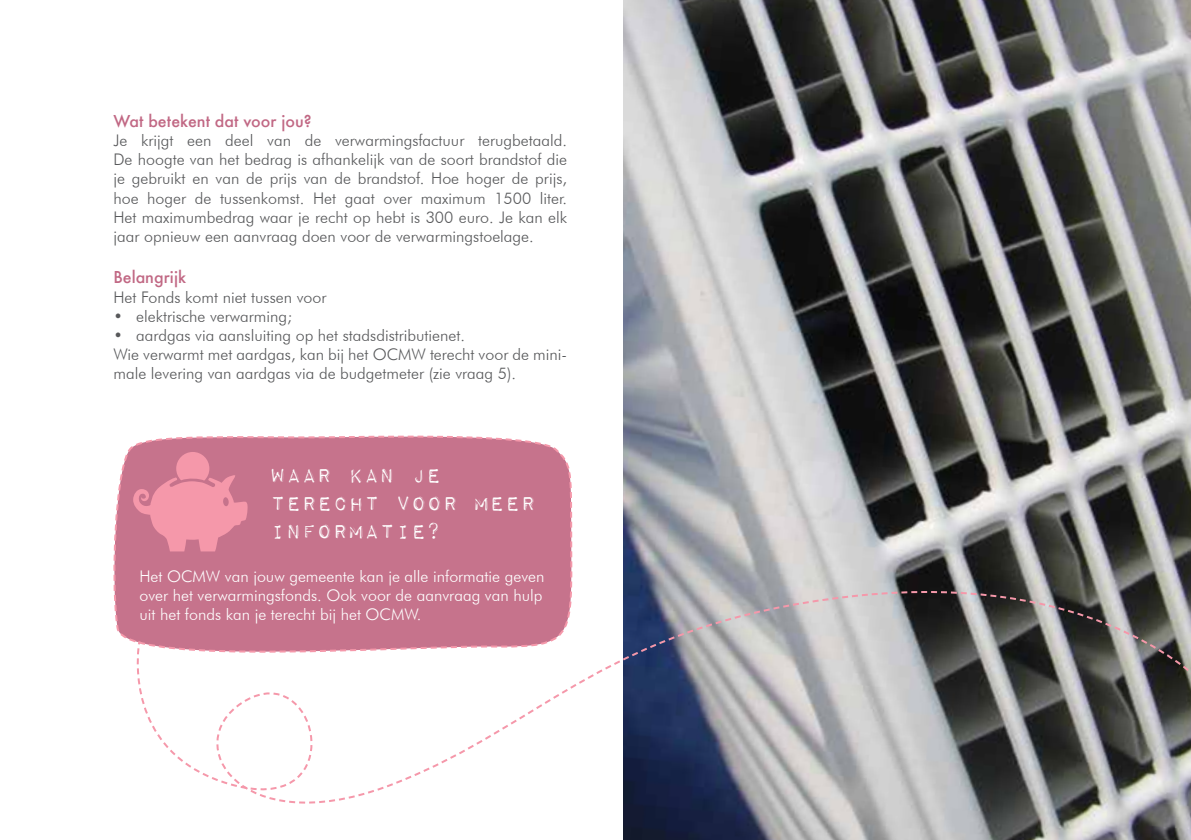
<style>
.page{position:relative;width:1191px;height:840px;background:#fff}
.page>*{position:absolute;margin:0;border:0;box-sizing:border-box;transform-origin:0 0}
.t1{font:26px/28px "Impact Label Reversed";color:#fff}
.t2{font:300 16px/19.2px "Futura BT";color:#58595b;text-align:justify}
.t3{font:300 16px/19.2px "Futura BT";color:#fff}
.t4{font:500 16px "Futura";color:#c16884}
</style>
<div class="page">
<div style="left:116px;top:435px;width:457px;height:195px;background:#c6738c"></div>
<svg style="left:113px;top:435px;width:226px;height:188px;background:#d07f96"></svg>
<img style="left:624px;top:0;width:567px;height:839px">
<svg style="left:117px;top:629px;width:267px;height:175px"></svg>
<svg style="left:859px;top:573px;width:332px;height:20px;background:#696967"></svg>
<svg style="left:137px;top:593px;width:1054px;height:195px"></svg>
<p class="t4" style="left:113px;top:110px;width:200px">Wat betekent dat voor jou?</p>
<p class="t2" style="left:113px;top:130px;width:455px">Je krijgt een deel van de verwarmingsfactuur terugbetaald.<br>De hoogte van het bedrag is afhankelijk van de soort brandstof die je gebruikt en van de prijs van de brandstof. Hoe hoger de prijs, hoe hoger de tussenkomst. Het gaat over maximum 1500 liter.<br>Het maximumbedrag waar je recht op hebt is 300 euro. Je kan elk jaar opnieuw een aanvraag doen voor de verwarmingstoelage.</p>
<p class="t4" style="left:113px;top:266px;width:74px">Belangrijk</p>
<p class="t2" style="left:113px;top:287px;width:215px">Het Fonds komt niet tussen voor</p>
<p class="t2" style="left:113px;top:306px;width:180px">• elektrische verwarming;</p>
<p class="t2" style="left:113px;top:325px;width:455px;text-align:left">• aardgas via aansluiting op het stadsdistributienet.<br>Wie verwarmt met aardgas, kan bij het OCMW terecht voor de mini&shy;male levering van aardgas via de budgetmeter (zie vraag 5).</p>
<h1 class="t1" style="left:270px;top:459px;width:268px">Waar kan je terecht voor meer informatie?</h1>
<p class="t3" style="left:139px;top:566px;width:407px">Het OCMW van jouw gemeente kan je alle informatie geven over het verwarmingsfonds. Ook voor de aanvraag van hulp uit het fonds kan je terecht bij het OCMW.</p>
</div>
